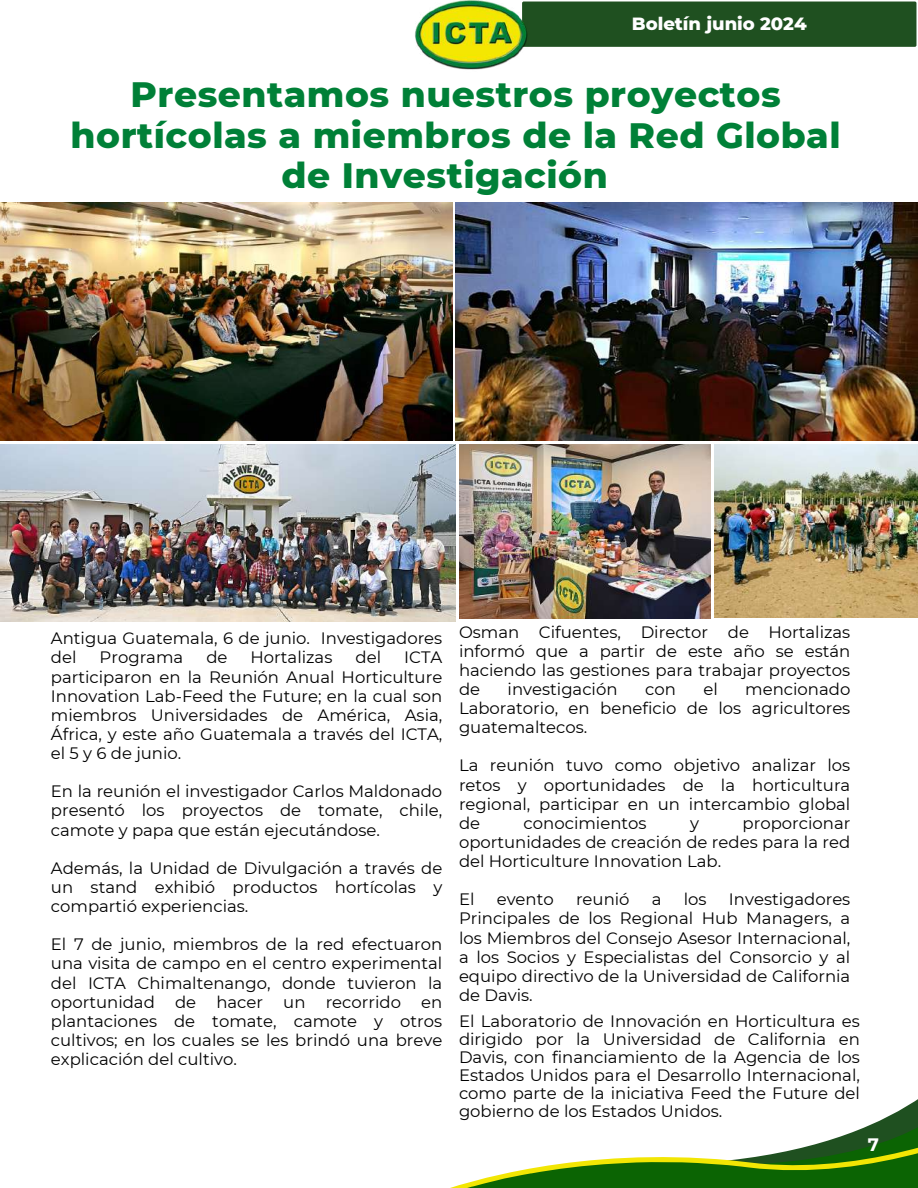
<style>
.page{position:relative;width:918px;height:1188px;background:#fff}
.page>*{position:absolute;margin:0;border:0;box-sizing:border-box;transform-origin:0 0}
.t1{font:800 36px "Montserrat";letter-spacing:.015em;color:#008037}
.t2{font:800 18px "Montserrat";color:#fff}
.t3{font:700 18px "Montserrat";color:#fff}
.t4{font:16.5px/19.2px "Montserrat";color:#000;text-align:justify}
</style>
<div class="page">
<div style="left:530px;top:1px;width:387px;height:46px;background:#1f5020"></div>
<img style="left:415px;top:0;width:115px;height:70px">
<svg style="left:450px;top:1099px;width:468px;height:89px"></svg>
<img style="left:456px;top:203px;width:462px;height:237px">
<img style="left:714px;top:444px;width:204px;height:173px">
<img style="left:0;top:203px;width:452px;height:237px">
<img style="left:459px;top:444px;width:252px;height:174px">
<img style="left:0;top:444px;width:456px;height:178px">
<p class="t2" style="left:632px;top:12px;width:176px">Boletín junio 2024</p>
<h1 class="t1" style="left:130px;top:72px;width:652px">Presentamos nuestros proyectos</h1>
<h1 class="t1" style="left:71px;top:113px;width:772px">hortícolas a miembros de la Red Global</h1>
<h1 class="t1" style="left:281px;top:153px;width:328px">de Investigación</h1>
<p class="t4" style="left:51px;top:629px;width:393px">Antigua Guatemala, 6 de junio. Investigadores del</p>
<p class="t4" style="left:100px;top:648px;width:85px">Programa</p>
<p class="t4" style="left:206px;top:648px;width:23px">de</p>
<p class="t4" style="left:251px;top:648px;width:83px">Hortalizas</p>
<p class="t4" style="left:356px;top:648px;width:27px">del</p>
<p class="t4" style="left:51px;top:648px;width:393px;text-indent:353px">ICTA participaron en la Reunión Anual Horticulture Innovation Lab-Feed the Future; en la cual son miembros Universidades de América, Asia, África, y este año Guatemala a través del ICTA, el 5 y 6 de junio.</p>
<p class="t4" style="left:51px;top:782px;width:393px">En la reunión el investigador Carlos Maldonado presentó los proyectos de tomate, chile, camote y papa que están ejecutándose.</p>
<p class="t4" style="left:51px;top:858px;width:393px">Además, la Unidad de Divulgación a través de un stand exhibió productos hortícolas y compartió experiencias.</p>
<p class="t4" style="left:51px;top:935px;width:393px">El 7 de junio, miembros de la red efectuaron una visita de campo en el centro experimental del ICTA Chimaltenango, donde tuvieron la oportunidad de hacer un recorrido en plantaciones de tomate, camote y otros cultivos; en los cuales se les brindó una breve explicación del cultivo.</p>
<p class="t4" style="left:459px;top:622px;width:393px">Osman Cifuentes, Director de Hortalizas informó que a partir de este año se están haciendo las gestiones para trabajar proyectos de</p>
<p class="t4" style="left:459px;top:679px;width:393px;text-indent:286px">mencionado Laboratorio, en beneficio de los agricultores guatemaltecos.</p>
<p class="t4" style="left:459px;top:756px;width:393px">La reunión tuvo como objetivo analizar los retos y oportunidades de la horticultura regional, participar en un intercambio global de</p>
<p class="t4" style="left:508px;top:679px;width:111px">investigación</p>
<p class="t4" style="left:645px;top:679px;width:32px">con</p>
<p class="t4" style="left:703px;top:679px;width:16px">el</p>
<p class="t4" style="left:459px;top:813px;width:393px;text-indent:284px">proporcionar oportunidades de creación de redes para la red del Horticulture Innovation Lab.</p>
<p class="t4" style="left:459px;top:890px;width:17px">El</p>
<p class="t4" style="left:497px;top:890px;width:59px">evento</p>
<p class="t4" style="left:576px;top:890px;width:55px">reunió</p>
<p class="t4" style="left:652px;top:890px;width:11px">a</p>
<p class="t4" style="left:684px;top:890px;width:24px">los</p>
<p class="t4" style="left:524px;top:813px;width:124px">conocimientos</p>
<p class="t4" style="left:690px;top:813px;width:10px">y</p>
<p class="t4" style="left:459px;top:890px;width:393px;text-indent:270px">Investigadores Principales de los Regional Hub Managers, a los Miembros del Consejo Asesor Internacional, a los Socios y Especialistas del Consorcio y al equipo directivo de la Universidad de California de Davis.</p>
<p class="t4" style="left:459px;top:1012px;width:402px;line-height:18px">El Laboratorio de Innovación en Horticultura es dirigido por la Universidad de California en Davis, con financiamiento de la Agencia de los Estados Unidos para el Desarrollo Internacional, como parte de la iniciativa Feed the Future del gobierno de los Estados Unidos.</p>
<p class="t3" style="left:868px;top:1134px;width:28px">74</p>
</div>
